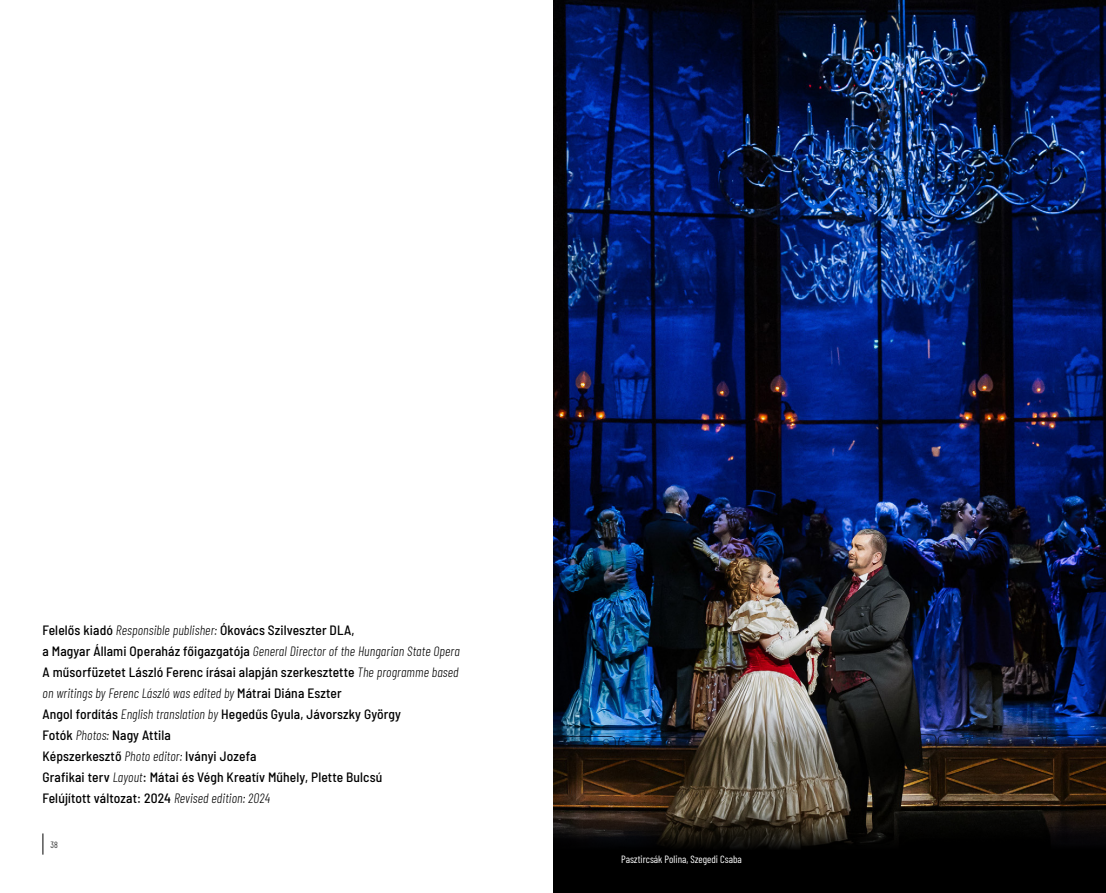
<style>
.page{position:relative;width:1106px;height:893px;background:#fff}
.page>*{position:absolute;margin:0;border:0;box-sizing:border-box;transform-origin:0 0}
.t1{font:500 semi-condensed 13.5px/21px "Barlow";letter-spacing:.01em;color:#000}
.t2{font:italic 300 13.5px "Barlow Condensed";letter-spacing:.01em;color:#000}
.t3{font:10.5px "Barlow Condensed";color:#fff}
.t4{font:300 9px "Barlow Condensed";color:#000}
.s1{font-family:"Barlow Condensed";font-weight:300;font-style:italic;font-stretch:normal}
.s2{font-family:"Barlow";font-weight:500;font-style:normal;font-stretch:semi-condensed}
</style>
<div class="page">
<svg style="left:43px;top:833px;width:1px;height:22px"></svg>
<img style="left:553px;top:0;width:553px;height:863px">
<svg style="left:553px;top:809px;width:552px;height:84px;background:#0c0a07"></svg>
<p class="t1" style="left:43px;top:619px;width:313px">Felelős kiadó <span class="s1">Responsible publisher:</span> Ókovács Szilveszter DLA,</p>
<p class="t2" style="left:43px;top:642px;width:419px"><span class="s2">a Magyar Állami Operaház főigazgatója</span> General Director of the Hungarian State Opera</p>
<p class="t1" style="left:43px;top:661px;width:418px">A műsorfüzetet László Ferenc írásai alapján szerkesztette <span class="s1">The programme based</span></p>
<p class="t2" style="left:43px;top:684px;width:301px">on writings by Ferenc László was edited by <span class="s2">Mátrai Diána Eszter</span></p>
<p class="t1" style="left:43px;top:703px;width:360px">Angol fordítás <span class="s1">English translation by</span> Hegedűs Gyula, Jávorszky György Fotók <span class="s1">Photos:</span> Nagy Attila<br>Képszerkesztő <span class="s1">Photo editor:</span> Iványi Jozefa<br>Grafikai terv <span class="s1">Layout</span>: Mátai és Végh Kreatív Műhely, Plette Bulcsú Felújított változat: 2024 <span class="s1">Revised edition: 2024</span></p>
<p class="t4" style="left:51px;top:839px;width:9px">38</p>
<p class="t3" style="left:621px;top:852px;width:122px">Pasztircsák Polina, Szegedi Csaba</p>
</div>
